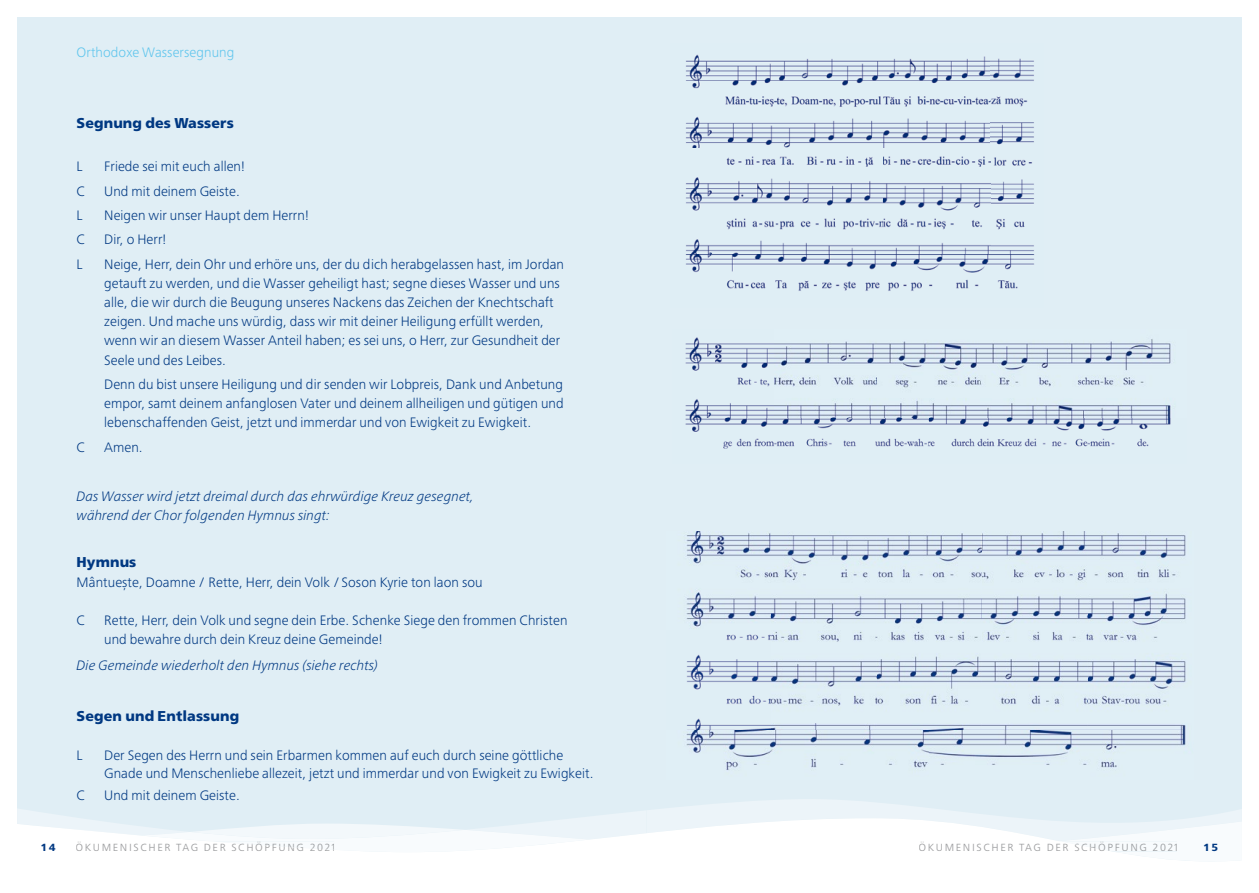
<style>
.page{position:relative;width:1259px;height:893px;background:#fff}
.page>*{position:absolute;margin:0;border:0;box-sizing:border-box;transform-origin:0 0}
.t1{font:300 14.25px/19px "Frutiger Next Pro";letter-spacing:.005em;color:#003882}
.t2{font:italic 300 14.25px/19px "Frutiger Next Pro";letter-spacing:.005em;color:#003882}
.t3{font:900 14.25px "Frutiger";letter-spacing:.005em;color:#003882}
.t4{font:300 14.25px "Frutiger Next Pro";letter-spacing:.005em;color:#5ec5ed}
.t5{font:300 13.5px "Frutiger Next Pro";letter-spacing:.12em;color:#989b9e}
.t6{font:700 13.5px "Frutiger Next Pro";color:#003882}
</style>
<div class="page">
<div style="left:17px;top:17px;width:642px;height:859px;background:#e0eef5"></div>
<div style="left:646px;top:17px;width:596px;height:859px;background:#e0eef5"></div>
<div style="left:17px;top:861px;width:1225px;height:15px;background:#fff"></div>
<svg style="left:17px;top:799px;width:1225px;height:62px"></svg>
<img style="left:685px;top:54px;width:350px;height:237px">
<img style="left:685px;top:337px;width:486px;height:112px">
<img style="left:686px;top:531px;width:500px;height:239px">
<p class="t4" style="left:77px;top:44px;width:159px">Orthodoxe Wassersegnung</p>
<p class="t3" style="left:77px;top:114px;width:159px">Segnung des Wassers</p>
<p class="t1" style="left:77px;top:157px;width:8px">L</p>
<p class="t1" style="left:104px;top:157px;width:142px">Friede sei mit euch allen!</p>
<p class="t1" style="left:77px;top:181px;width:10px">C</p>
<p class="t1" style="left:104px;top:181px;width:137px">Und mit deinem Geiste.</p>
<p class="t1" style="left:77px;top:206px;width:8px">L</p>
<p class="t1" style="left:104px;top:206px;width:206px">Neigen wir unser Haupt dem Herrn!</p>
<p class="t1" style="left:77px;top:230px;width:10px">C</p>
<p class="t1" style="left:104px;top:230px;width:64px">Dir, o Herr!</p>
<p class="t1" style="left:77px;top:255px;width:8px">L</p>
<p class="t1" style="left:104px;top:255px;width:461px">Neige, Herr, dein Ohr und erhöre uns, der du dich herabgelassen hast, im Jordan getauft zu werden, und die Wasser geheiligt hast; segne dieses Wasser und uns alle, die wir durch die Beugung unseres Nackens das Zeichen der Knechtschaft zeigen. Und mache uns würdig, dass wir mit deiner Heiligung erfüllt werden, wenn wir an diesem Wasser Anteil haben; es sei uns, o Herr, zur Gesundheit der Seele und des Leibes.</p>
<p class="t1" style="left:104px;top:375px;width:461px;text-align:justify">Denn du bist unsere Heiligung und dir senden wir Lobpreis, Dank und Anbetung empor, samt deinem anfanglosen Vater und deinem allheiligen und gütigen und lebenschaffenden Geist, jetzt und immerdar und von Ewigkeit zu Ewigkeit.</p>
<p class="t1" style="left:77px;top:437px;width:10px">C</p>
<p class="t1" style="left:104px;top:437px;width:40px">Amen.</p>
<p class="t2" style="left:77px;top:486px;width:399px">Das Wasser wird jetzt dreimal durch das ehrwürdige Kreuz gesegnet, während der Chor folgenden Hymnus singt:</p>
<p class="t3" style="left:77px;top:554px;width:61px">Hymnus</p>
<p class="t1" style="left:77px;top:572px;width:408px">Mântuește, Doamne / Rette, Herr, dein Volk / Soson Kyrie ton laon sou</p>
<p class="t1" style="left:77px;top:611px;width:10px">C</p>
<p class="t1" style="left:104px;top:611px;width:465px">Rette, Herr, dein Volk und segne dein Erbe. Schenke Siege den frommen Christen und bewahre durch dein Kreuz deine Gemeinde!</p>
<p class="t2" style="left:77px;top:655px;width:303px">Die Gemeinde wiederholt den Hymnus (siehe rechts)</p>
<p class="t3" style="left:77px;top:707px;width:164px">Segen und Entlassung</p>
<p class="t1" style="left:77px;top:746px;width:8px">L</p>
<p class="t1" style="left:104px;top:747px;width:491px;line-height:17.1px">Der Segen des Herrn und sein Erbarmen kommen auf euch durch seine göttliche<br>Gnade und Menschenliebe allezeit, jetzt und immerdar und von Ewigkeit zu Ewigkeit.</p>
<p class="t1" style="left:77px;top:786px;width:10px">C</p>
<p class="t1" style="left:104px;top:786px;width:137px">Und mit deinem Geiste.</p>
<p class="t6" style="left:40px;top:839px;width:17px">14</p>
<p class="t5" style="left:75px;top:839px;width:262px">ökumenischer tag der schöpfung 2021</p>
<p class="t5" style="left:918px;top:839px;width:262px">ökumenischer tag der schöpfung 2021</p>
<p class="t6" style="left:1203px;top:839px;width:17px">15</p>
</div>
